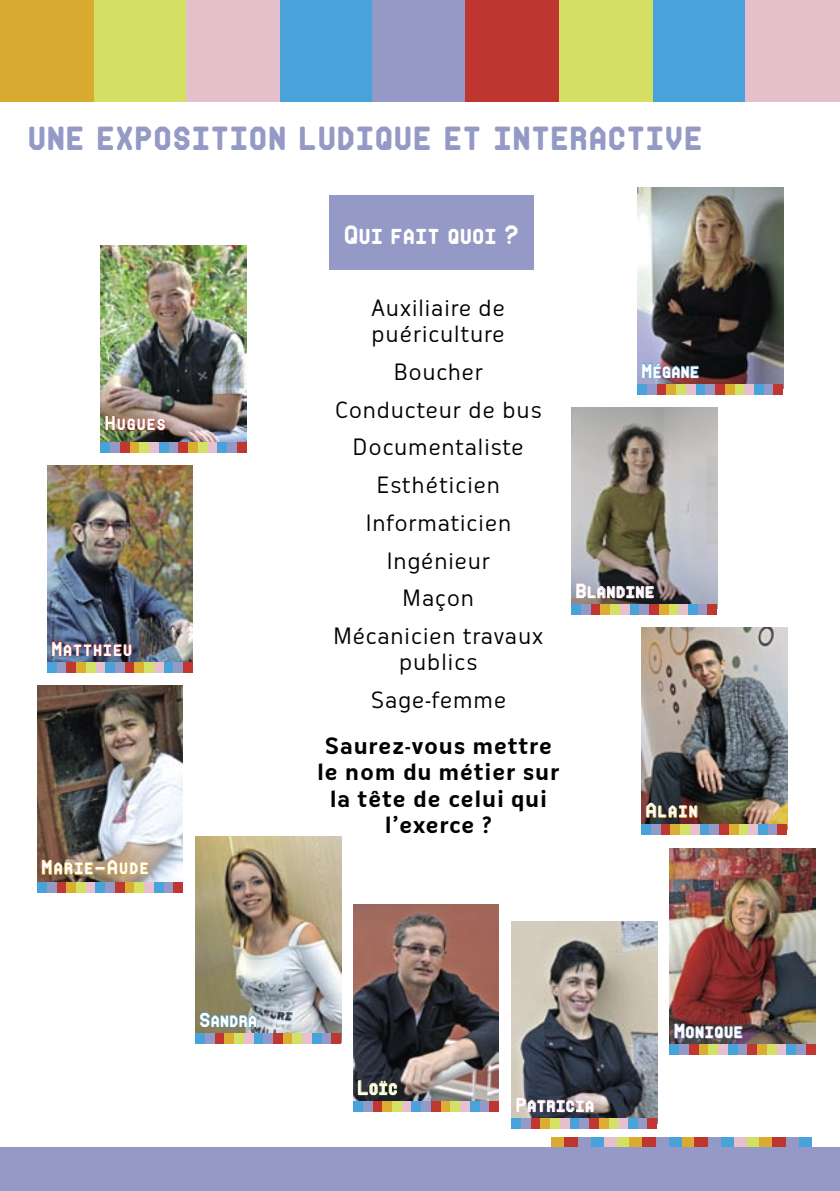
<style>
.page{position:relative;width:840px;height:1191px;background:#fff}
.page>*{position:absolute;margin:0;border:0;box-sizing:border-box;transform-origin:0 0}
.t1{font:34px "Makisupa";letter-spacing:.04em;color:#949ac5}
.t2{font:22px/37.8px "Oceania";letter-spacing:.025em;color:#000;text-align:center}
.t3{font:700 22px/26.4px "Oceania";letter-spacing:.03em;color:#000;text-align:center}
.t4{font:22px "Makisupa";letter-spacing:.04em;color:#fff}
.t5{font:16.6px "Makisupa";letter-spacing:.06em;color:#fff}
.t6{font:16.6px "Makisupa";letter-spacing:.1em;color:#fff}
.t7{font:16.6px "Makisupa";letter-spacing:.08em;color:#fff}
</style>
<div class="page">
<div style="left:279px;top:0;width:93px;height:101px;background:#4aa2da"></div>
<div style="left:372px;top:0;width:93px;height:101px;background:#949ac5"></div>
<div style="left:465px;top:0;width:93px;height:101px;background:#bf3530"></div>
<div style="left:93px;top:0;width:93px;height:101px;background:#d4e064"></div>
<div style="left:0;top:0;width:93px;height:101px;background:#dbab31"></div>
<div style="left:186px;top:0;width:93px;height:101px;background:#e5c0cb"></div>
<div style="left:651px;top:0;width:93px;height:101px;background:#4aa2da"></div>
<div style="left:558px;top:0;width:93px;height:101px;background:#d4e064"></div>
<div style="left:744px;top:0;width:95px;height:101px;background:#e5c0cb"></div>
<div style="left:746px;top:1137px;width:13px;height:19px;background:#d4e064"></div>
<div style="left:798px;top:1137px;width:13px;height:19px;background:#4aa2da"></div>
<div style="left:759px;top:1137px;width:13px;height:19px;background:#dbab31"></div>
<div style="left:733px;top:1137px;width:13px;height:19px;background:#e5c0cb"></div>
<div style="left:785px;top:1137px;width:13px;height:19px;background:#949ac5"></div>
<div style="left:772px;top:1137px;width:13px;height:19px;background:#bf3530"></div>
<div style="left:720px;top:1137px;width:13px;height:19px;background:#4aa2da"></div>
<div style="left:681px;top:1137px;width:13px;height:19px;background:#dbab31"></div>
<div style="left:707px;top:1137px;width:13px;height:19px;background:#949ac5"></div>
<div style="left:694px;top:1137px;width:13px;height:19px;background:#bf3530"></div>
<div style="left:616px;top:1137px;width:13px;height:19px;background:#d4e064"></div>
<div style="left:668px;top:1137px;width:13px;height:19px;background:#4aa2da"></div>
<div style="left:629px;top:1137px;width:13px;height:19px;background:#dbab31"></div>
<div style="left:603px;top:1137px;width:13px;height:19px;background:#e5c0cb"></div>
<div style="left:655px;top:1137px;width:13px;height:19px;background:#949ac5"></div>
<div style="left:642px;top:1137px;width:13px;height:19px;background:#bf3530"></div>
<div style="left:590px;top:1137px;width:13px;height:19px;background:#4aa2da"></div>
<div style="left:551px;top:1137px;width:13px;height:19px;background:#dbab31"></div>
<div style="left:577px;top:1137px;width:13px;height:19px;background:#949ac5"></div>
<div style="left:564px;top:1137px;width:13px;height:19px;background:#bf3530"></div>
<hr style="left:839px;top:0;width:1px;height:101px;background:#e5c0cb">
<img style="left:637px;top:187px;width:145px;height:197px">
<svg style="left:641px;top:362px;width:57px;height:16px"></svg>
<svg style="left:637px;top:384px;width:145px;height:10px"></svg>
<img style="left:195px;top:836px;width:146px;height:197px">
<svg style="left:199px;top:1011px;width:58px;height:16px"></svg>
<svg style="left:195px;top:1033px;width:146px;height:10px"></svg>
<img style="left:100px;top:246px;width:146px;height:196px">
<svg style="left:105px;top:415px;width:61px;height:16px"></svg>
<svg style="left:100px;top:442px;width:146px;height:11px;background:#a9998c"></svg>
<img style="left:47px;top:465px;width:145px;height:197px">
<svg style="left:51px;top:640px;width:81px;height:16px"></svg>
<svg style="left:47px;top:662px;width:146px;height:10px"></svg>
<img style="left:37px;top:685px;width:145px;height:197px">
<svg style="left:41px;top:859px;width:108px;height:16px;background:#b4945f"></svg>
<svg style="left:37px;top:882px;width:146px;height:10px"></svg>
<img style="left:641px;top:628px;width:145px;height:196px">
<svg style="left:645px;top:802px;width:52px;height:16px"></svg>
<svg style="left:641px;top:824px;width:145px;height:10px"></svg>
<img style="left:571px;top:408px;width:146px;height:200px">
<svg style="left:575px;top:583px;width:78px;height:15px"></svg>
<svg style="left:571px;top:604px;width:145px;height:10px"></svg>
<img style="left:353px;top:904px;width:145px;height:197px">
<svg style="left:357px;top:1079px;width:40px;height:16px"></svg>
<svg style="left:353px;top:1101px;width:145px;height:10px"></svg>
<img style="left:669px;top:848px;width:146px;height:196px">
<svg style="left:673px;top:1023px;width:69px;height:15px"></svg>
<svg style="left:669px;top:1044px;width:146px;height:10px"></svg>
<img style="left:511px;top:921px;width:146px;height:197px">
<svg style="left:515px;top:1096px;width:79px;height:16px"></svg>
<svg style="left:511px;top:1118px;width:146px;height:10px"></svg>
<div style="left:329px;top:195px;width:204px;height:75px;background:#949ac5"></div>
<div style="left:0;top:1147px;width:839px;height:44px;background:#949ac5"></div>
<h1 class="t1" style="left:28px;top:112px;width:675px">une exposition ludique et interactive</h1>
<p class="t5" style="left:105px;top:412px;width:62px">Hugues</p>
<p class="t7" style="left:52px;top:637px;width:82px">Matthieu</p>
<p class="t6" style="left:42px;top:856px;width:108px">Marie-Aude</p>
<p class="t5" style="left:200px;top:1008px;width:59px">Sandra</p>
<p class="t4" style="left:344px;top:220px;width:176px">Qui fait quoi ?</p>
<p class="t2" style="left:371px;top:294px;width:135px;line-height:26.4px;text-align:left">Auxiliaire de puériculture</p>
<p class="t2" style="left:333px;top:353px;width:211px">Boucher<br>Conducteur de bus<br>Documentaliste<br>Esthéticien<br>Informaticien<br>Ingénieur<br>Maçon<br>Mécanicien travaux</p>
<p class="t2" style="left:370px;top:643px;width:138px">publics<br>Sage-femme</p>
<p class="t3" style="left:317px;top:732px;width:244px">Saurez-vous mettre le nom du métier sur la tête de celui qui l’exerce ?</p>
<p class="t5" style="left:641px;top:359px;width:59px">Mégane</p>
<p class="t5" style="left:575px;top:579px;width:79px">Blandine</p>
<p class="t5" style="left:645px;top:799px;width:53px">Alain</p>
<p class="t5" style="left:357px;top:1076px;width:41px">Loïc</p>
<p class="t5" style="left:674px;top:1019px;width:70px">Monique</p>
<p class="t5" style="left:516px;top:1093px;width:79px">Patricia</p>
</div>
